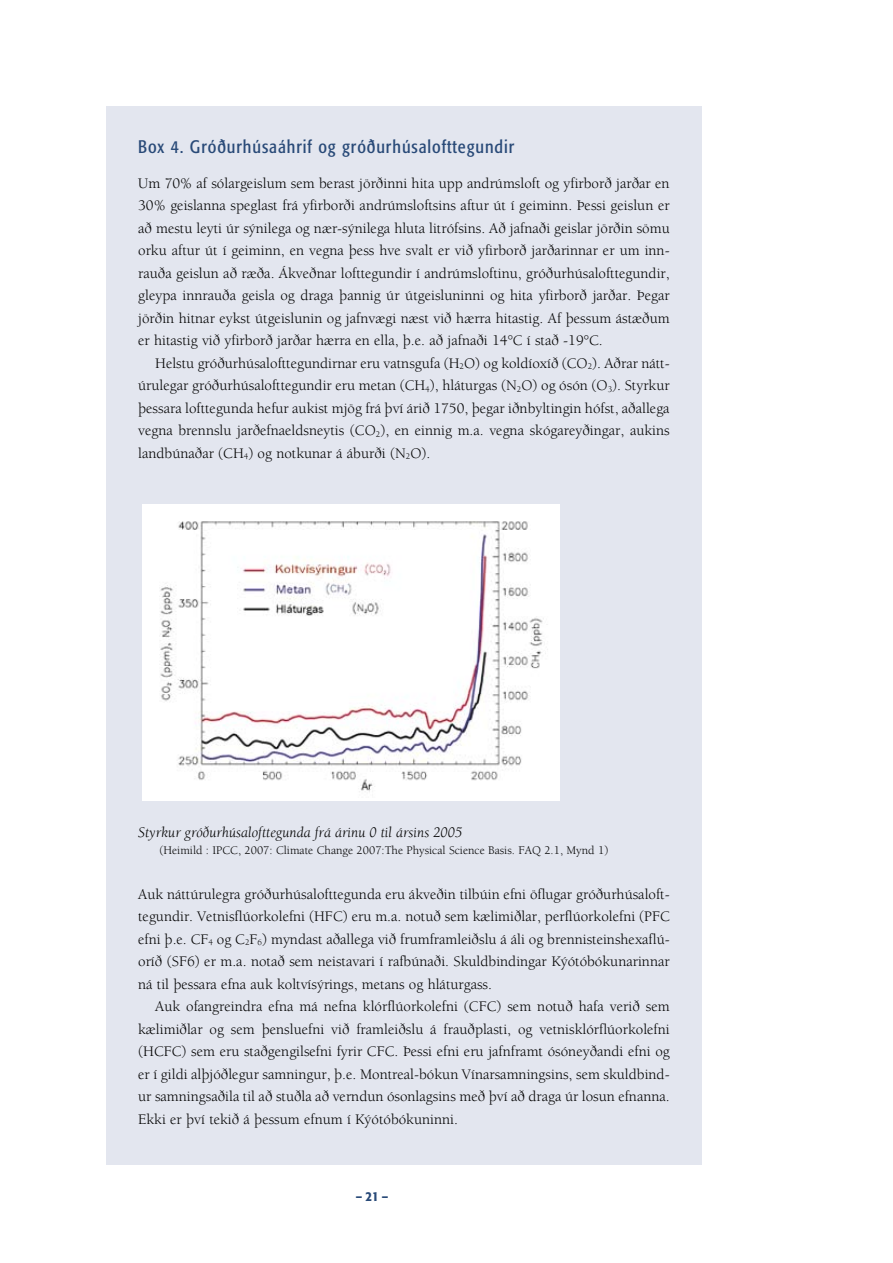
<style>
.page{position:relative;width:893px;height:1263px;background:#fff}
.page>*{position:absolute;margin:0;border:0;box-sizing:border-box;transform-origin:0 0}
.t1{font:condensed 18px "Formata";letter-spacing:.05em;color:#294a78}
.t2{font:15px/22.5px "Berkeley";color:#000;text-align:justify}
.t3{font:italic 15px "Berkeley";color:#000}
.t4{font:500 condensed 13.5px "Formata";color:#294a78}
.t5{font:12px "Berkeley";color:#000}
</style>
<div class="page">
<div style="left:106px;top:106px;width:596px;height:1059px;background:#e3e6ef"></div>
<img style="left:142px;top:504px;width:418px;height:297px">
<p class="t1" style="left:138px;top:136px;width:378px">Box 4. Gróðurhúsaáhrif og gróðurhúsalofttegundir</p>
<p class="t2" style="left:138px;top:172px;width:533px">Um 70% af sólargeislum sem berast jörðinni hita upp andrúmsloft og yfirborð jarðar en 30% geislanna speglast frá yfirborði andrúmsloftsins aftur út í geiminn. Þessi geislun er að mestu leyti úr sýnilega og nær-sýnilega hluta litrófsins. Að jafnaði geislar jörðin sömu orku aftur út í geiminn, en vegna þess hve svalt er við yfirborð jarðarinnar er um inn&shy;rauða geislun að ræða. Ákveðnar lofttegundir í andrúmsloftinu, gróðurhúsalofttegundir, gleypa innrauða geisla og draga þannig úr útgeisluninni og hita yfirborð jarðar. Þegar jörðin hitnar eykst útgeislunin og jafnvægi næst við hærra hitastig. Af þessum ástæðum er hitastig við yfirborð jarðar hærra en ella, þ.e. að jafnaði 14°C í stað -19°C.</p>
<p class="t2" style="left:138px;top:352px;width:533px;text-indent:17px">Helstu gróðurhúsalofttegundirnar eru vatnsgufa (H<sub>2</sub>O) og koldíoxíð (CO<sub>2</sub>). Aðrar nátt&shy;úrulegar gróðurhúsalofttegundir eru metan (CH<sub>4</sub>), hláturgas (N<sub>2</sub>O) og ósón (O<sub>3</sub>). Styrkur þessara lofttegunda hefur aukist mjög frá því árið 1750, þegar iðnbyltingin hófst, aðallega vegna brennslu jarðefnaeldsneytis (CO<sub>2</sub>), en einnig m.a. vegna skógareyðingar, aukins landbúnaðar (CH<sub>4</sub>) og notkunar á áburði (N<sub>2</sub>O).</p>
<p class="t3" style="left:138px;top:825px;width:326px">Styrkur gróðurhúsalofttegunda frá árinu 0 til ársins 2005</p>
<p class="t5" style="left:159px;top:843px;width:450px">(Heimild : IPCC, 2007: Climate Change 2007:The Physical Science Basis. FAQ 2.1, Mynd 1)</p>
<p class="t2" style="left:138px;top:883px;width:533px">Auk náttúrulegra gróðurhúsalofttegunda eru ákveðin tilbúin efni öflugar gróðurhúsaloft&shy;tegundir. Vetnisflúorkolefni (HFC) eru m.a. notuð sem kælimiðlar, perflúorkolefni (PFC efni þ.e. CF<sub>4</sub> og C<sub>2</sub>F<sub>6</sub>) myndast aðallega við frumframleiðslu á áli og brennisteinshexaflú&shy;oríð (SF6) er m.a. notað sem neistavari í rafbúnaði. Skuldbindingar Kýótóbókunarinnar ná til þessara efna auk koltvísýrings, metans og hláturgass.</p>
<p class="t2" style="left:138px;top:995px;width:533px;text-indent:17px">Auk ofangreindra efna má nefna klórflúorkolefni (CFC) sem notuð hafa verið sem kælimiðlar og sem þensluefni við framleiðslu á frauðplasti, og vetnisklórflúorkolefni (HCFC) sem eru staðgengilsefni fyrir CFC. Þessi efni eru jafnframt ósóneyðandi efni og er í gildi alþjóðlegur samningur, þ.e. Montreal-bókun Vínarsamningsins, sem skuldbind&shy;ur samningsaðila til að stuðla að verndun ósonlagsins með því að draga úr losun efnanna.<br>Ekki er því tekið á þessum efnum í Kýótóbókuninni.</p>
<p class="t4" style="left:356px;top:1188px;width:34px">– 21 –</p>
</div>
